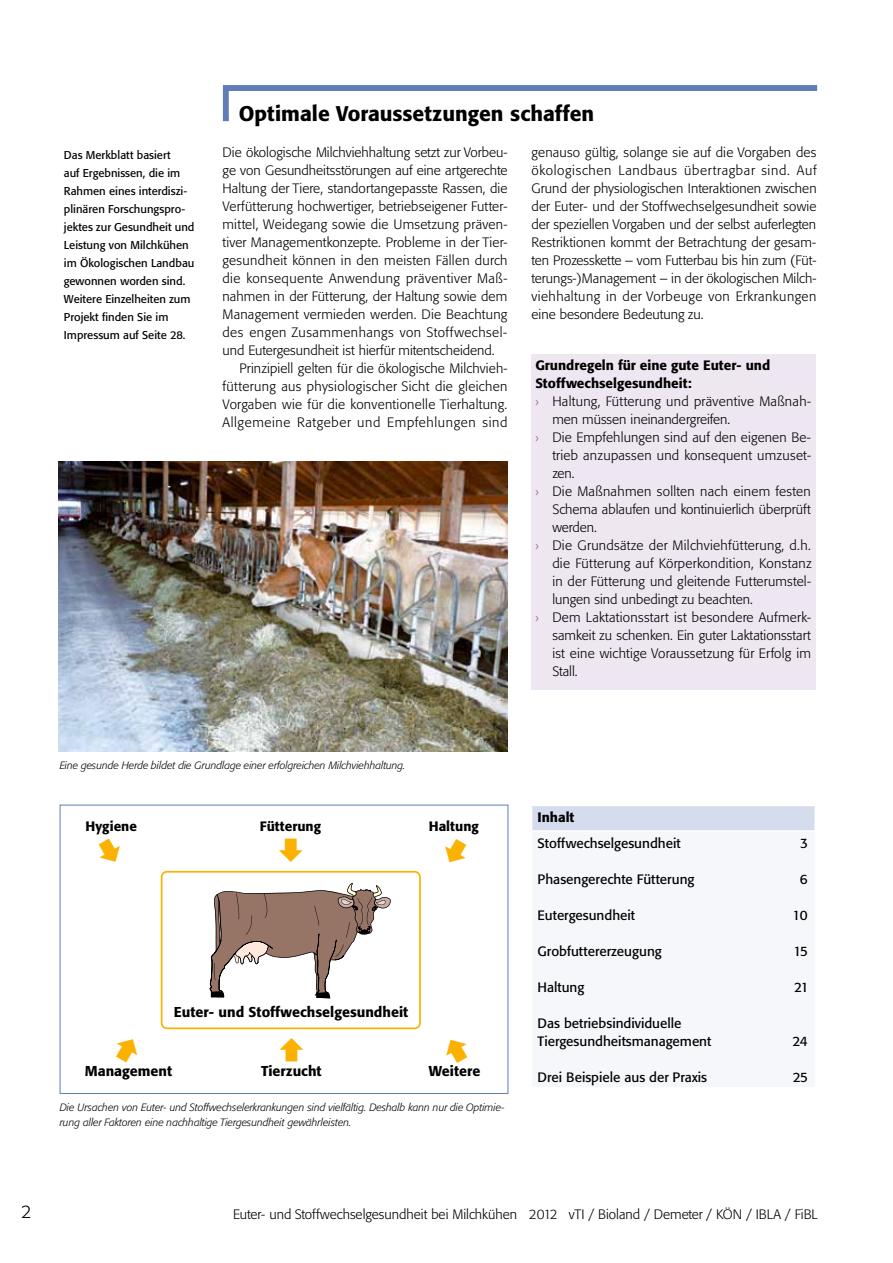
<style>
.page{position:relative;width:893px;height:1263px;background:#fff}
.page>*{position:absolute;margin:0;border:0;box-sizing:border-box;transform-origin:0 0}
.t1{font:500 21px "Formata BQ";color:#000}
.t2{font:300 18px "Formata BQ";color:#000}
.t3{font:500 14.1px "Formata BQ";color:#000}
.t4{font:300 13.5px/18px "Formata BQ";letter-spacing:.015em;color:#000;text-align:justify}
.t5{font:13.5px/18px "Formata BQ";color:#000}
.t6{font:500 13.5px "Formata BQ";color:#000}
.t7{font:300 13.5px "Formata BQ";letter-spacing:.035em;color:#000}
.t8{font:300 13.5px "Formata BQ";letter-spacing:.045em;color:#000}
.t9{font:11.25px/18px "Formata BQ";color:#000}
.t10{font:italic 300 10.5px/15px "Formata BQ";color:#000}
.s1{font-family:"Myriad Pro";font-weight:400;color:#9665a0}
</style>
<div class="page">
<div style="left:222px;top:85px;width:596px;height:37px;background:#5f7eb8"></div>
<div style="left:229px;top:91px;width:636px;height:37px;background:#fff"></div>
<img style="left:59px;top:462px;width:448px;height:289px">
<svg style="left:161px;top:871px;width:260px;height:158px"></svg>
<div style="left:60px;top:805px;width:448px;height:289px;border:1px solid #5f7eb8"></div>
<div style="left:531px;top:355px;width:284px;height:335px;background:#eee7f1"></div>
<div style="left:532px;top:805px;width:283px;height:26px;background:#d5dcee"></div>
<div style="left:532px;top:831px;width:283px;height:257px;background:#f6f7fb"></div>
<hr style="left:531px;top:805px;width:285px;height:1px;background:#fff">
<hr style="left:531px;top:830px;width:285px;height:2px;background:#fff">
<hr style="left:531px;top:1087px;width:285px;height:1px;background:#fff">
<p class="t9" style="left:64px;top:146px;width:132px">Das Merkblatt basiert<br>auf Ergebnissen, die im<br>Rahmen eines interdiszi&shy;plinären Forschungspro&shy;jektes zur Gesundheit und<br>Leistung von Milchkühen im Ökologischen Landbau gewonnen worden sind.<br>Weitere Einzelheiten zum<br>Projekt finden Sie im<br>Impressum auf Seite 28.</p>
<h1 class="t1" style="left:239px;top:101px;width:357px">Optimale Voraussetzungen schaffen</h1>
<p class="t4" style="left:223px;top:143px;width:286px">Die ökologische Milchviehhaltung setzt zur Vorbeu-</p>
<p class="t4" style="left:223px;top:161px;width:286px">ge von Gesundheitsstörungen auf eine artgerechte</p>
<p class="t4" style="left:223px;top:179px;width:287px">Haltung der Tiere, standortangepasste Rassen, die</p>
<p class="t4" style="left:223px;top:197px;width:286px">Verfütterung hochwertiger, betriebseigener Futter-</p>
<p class="t4" style="left:223px;top:215px;width:286px">mittel, Weidegang sowie die Umsetzung präven-</p>
<p class="t4" style="left:223px;top:233px;width:286px">tiver Managementkonzepte. Probleme in der Tier-</p>
<p class="t4" style="left:223px;top:251px;width:287px">gesundheit können in den meisten Fällen durch</p>
<p class="t7" style="left:223px;top:270px;width:286px">die konsequente Anwendung präventiver Maß-</p>
<p class="t4" style="left:223px;top:287px;width:286px">nahmen in der Fütterung, der Haltung sowie dem</p>
<p class="t4" style="left:223px;top:305px;width:286px">Management vermieden werden. Die Beachtung</p>
<p class="t7" style="left:223px;top:324px;width:286px">des engen Zusammenhangs von Stoffwechsel-</p>
<p class="t4" style="left:223px;top:341px;width:274px">und Eutergesundheit ist hierfür mitentscheidend.</p>
<p class="t4" style="left:240px;top:359px;width:269px">Prinzipiell gelten für die ökologische Milchvieh-</p>
<p class="t4" style="left:223px;top:377px;width:286px">fütterung aus physiologischer Sicht die gleichen</p>
<p class="t4" style="left:223px;top:395px;width:286px">Vorgaben wie für die konventionelle Tierhaltung.</p>
<p class="t8" style="left:223px;top:414px;width:286px">Allgemeine Ratgeber und Empfehlungen sind</p>
<p class="t4" style="left:531px;top:143px;width:287px">genauso gültig, solange sie auf die Vorgaben des ökologischen Landbaus übertragbar sind. Auf Grund der physiologischen Interaktionen zwischen der Euter- und der Stoffwechselgesundheit sowie der speziellen Vorgaben und der selbst auferlegten Restriktionen kommt der Betrachtung der gesam&shy;ten Prozesskette – vom Futterbau bis hin zum (Füt&shy;terungs-)Management – in der ökologischen Milch&shy;viehhaltung in der Vorbeuge von Erkrankungen eine besondere Bedeutung zu.</p>
<p class="t6" style="left:535px;top:357px;width:236px">Grundregeln für eine gute Euter- und</p>
<p class="t6" style="left:535px;top:375px;width:158px">Stoffwechselgesundheit:</p>
<p class="t4" style="left:535px;top:392px;width:277px"><span class="s1">›</span> Haltung, Fütterung und präventive Maßnah-</p>
<p class="t4" style="left:552px;top:410px;width:179px">men müssen ineinandergreifen.</p>
<p class="t4" style="left:535px;top:428px;width:277px"><span class="s1">›</span> Die Empfehlungen sind auf den eigenen Be-</p>
<p class="t4" style="left:552px;top:446px;width:260px">trieb anzupassen und konsequent umzuset-</p>
<p class="t4" style="left:552px;top:464px;width:24px">zen.</p>
<p class="t4" style="left:535px;top:482px;width:277px"><span class="s1">›</span> Die Maßnahmen sollten nach einem festen</p>
<p class="t4" style="left:552px;top:500px;width:260px">Schema ablaufen und kontinuierlich überprüft</p>
<p class="t4" style="left:552px;top:518px;width:46px">werden.</p>
<p class="t4" style="left:535px;top:536px;width:277px"><span class="s1">›</span> Die Grundsätze der Milchviehfütterung, d.h.</p>
<p class="t4" style="left:552px;top:554px;width:261px">die Fütterung auf Körperkondition, Konstanz</p>
<p class="t4" style="left:552px;top:572px;width:260px">in der Fütterung und gleitende Futterumstel-</p>
<p class="t4" style="left:552px;top:590px;width:202px">lungen sind unbedingt zu beachten.</p>
<p class="t4" style="left:535px;top:608px;width:277px"><span class="s1">›</span> Dem Laktationsstart ist besondere Aufmerk-</p>
<p class="t4" style="left:552px;top:626px;width:260px">samkeit zu schenken. Ein guter Laktationsstart</p>
<p class="t4" style="left:552px;top:644px;width:260px">ist eine wichtige Voraussetzung für Erfolg im</p>
<p class="t4" style="left:552px;top:662px;width:27px">Stall.</p>
<p class="t10" style="left:60px;top:758px;width:347px">Eine gesunde Herde bildet die Grundlage einer erfolgreichen Milchviehhaltung.</p>
<p class="t6" style="left:86px;top:818px;width:53px">Hygiene</p>
<p class="t6" style="left:260px;top:818px;width:63px">Fütterung</p>
<p class="t6" style="left:429px;top:818px;width:52px">Haltung</p>
<p class="t3" style="left:174px;top:1004px;width:236px">Euter- und Stoffwechselgesundheit</p>
<p class="t3" style="left:85px;top:1063px;width:89px">Management</p>
<p class="t3" style="left:261px;top:1063px;width:62px">Tierzucht</p>
<p class="t3" style="left:429px;top:1063px;width:53px">Weitere</p>
<p class="t10" style="left:60px;top:1100px;width:446px">Die Ursachen von Euter- und Stoffwechselerkrankungen sind vielfältig. Deshalb kann nur die Optimie&shy;rung aller Faktoren eine nachhaltige Tiergesundheit gewährleisten.</p>
<p class="t6" style="left:538px;top:809px;width:38px">Inhalt</p>
<p class="t5" style="left:538px;top:834px;width:145px">Stoffwechselgesundheit</p>
<p class="t5" style="left:800px;top:834px;width:9px">3</p>
<p class="t5" style="left:538px;top:870px;width:158px">Phasengerechte Fütterung</p>
<p class="t5" style="left:800px;top:870px;width:9px">6</p>
<p class="t5" style="left:538px;top:906px;width:99px">Eutergesundheit</p>
<p class="t5" style="left:793px;top:906px;width:16px">10</p>
<p class="t5" style="left:538px;top:942px;width:126px">Grobfuttererzeugung</p>
<p class="t5" style="left:793px;top:942px;width:16px">15</p>
<p class="t5" style="left:538px;top:978px;width:48px">Haltung</p>
<p class="t5" style="left:794px;top:978px;width:16px">21</p>
<p class="t5" style="left:538px;top:1014px;width:175px">Das betriebsindividuelle<br>Tiergesundheitsmanagement</p>
<p class="t5" style="left:792px;top:1032px;width:17px">24</p>
<p class="t5" style="left:538px;top:1068px;width:171px">Drei Beispiele aus der Praxis</p>
<p class="t5" style="left:793px;top:1068px;width:17px">25</p>
<h2 class="t2" style="left:21px;top:1201px;width:12px">2</h2>
<p class="t4" style="left:233px;top:1205px;width:586px">Euter- und Stoffwechselgesundheit bei Milchkühen 2012 vTI / Bioland / Demeter / KÖN / IBLA / FiBL</p>
</div>
